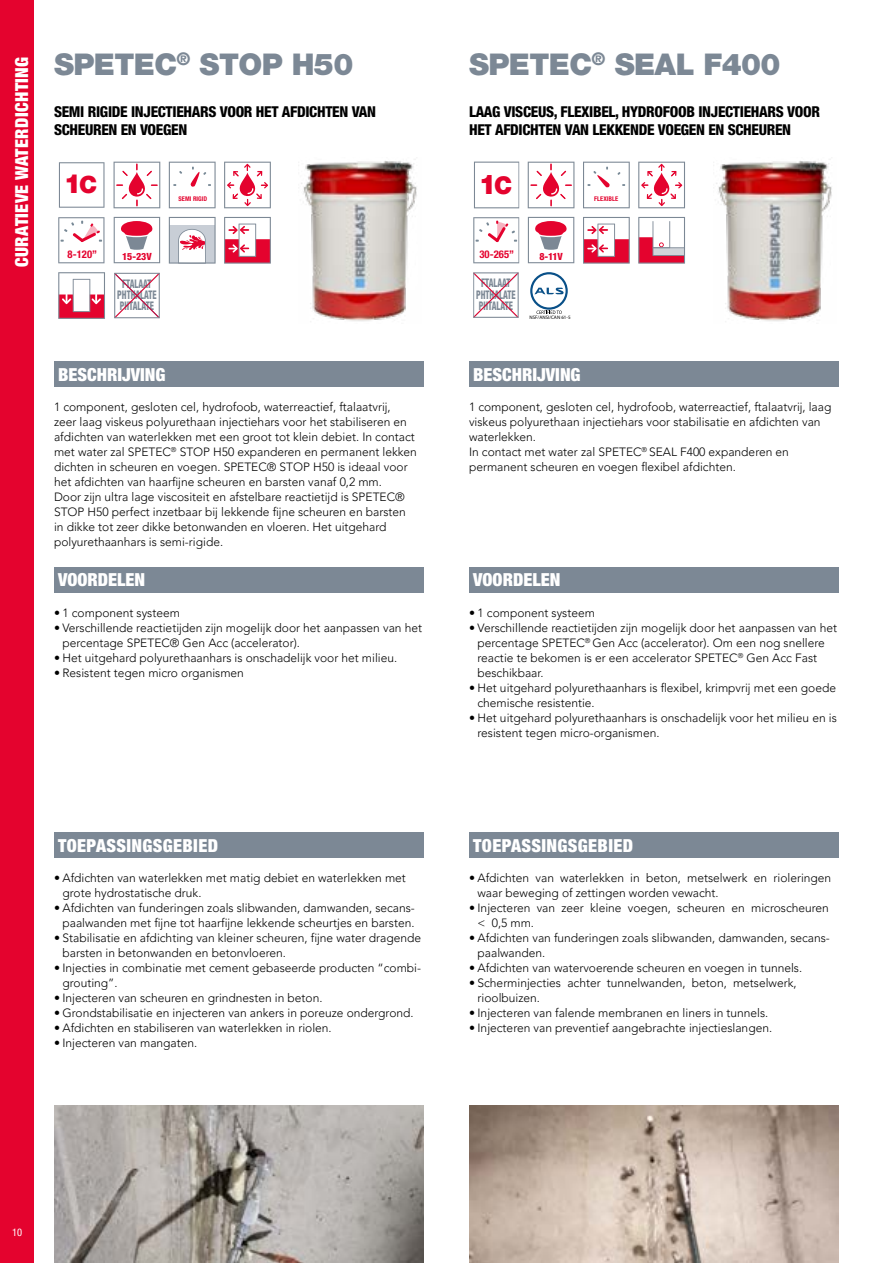
<style>
.page{position:relative;width:893px;height:1263px;background:#fff}
.page>*{position:absolute;margin:0;border:0;box-sizing:border-box;transform-origin:0 0}
.t1{font:900 30px "Helvetica Neue LT Std";letter-spacing:-.02em;color:#7c8895}
.t2{font:900 27.3px "Helvetica Neue LT Std";color:#e4032e}
.t3{font:900 26.55px "Helvetica Neue LT Std";color:#e4032e}
.t4{font:900 condensed 18px "Helvetica Neue LT Std";letter-spacing:.015em;color:#fff}
.t5{font:800 condensed 15px/18px "Helvetica Neue LT Std";letter-spacing:-.02em;color:#000}
.t6{font:300 12px/15px "Avenir LT Pro";color:#000}
.t7{font:800 condensed 11.85px/11.1px "Helvetica Neue LT Std";color:#7c8895;text-align:center;scale:.7 1}
.t8{font:700 condensed 10.65px "Helvetica Neue LT Std";letter-spacing:.005em;color:#e4032e}
.t9{font:condensed 10.5px "Helvetica Neue LT Std";color:#fff}
.t10{font:800 condensed 9.9px "Helvetica Neue LT Std";color:#e4032e}
.t11{font:700 condensed 6.45px "Helvetica Neue LT Std";color:#e4032e}
.t12{font:4.95px "Myriad Pro";color:#000}
.s1{font-size:23.85px}
.s2{font-size:24.6px}
</style>
<div class="page">
<div style="left:0;top:0;width:34px;height:1263px;background:#e4032e"></div>
<div style="left:469px;top:361px;width:370px;height:26px;background:#7c8895"></div>
<div style="left:469px;top:567px;width:370px;height:25px;background:#7c8895"></div>
<div style="left:469px;top:832px;width:370px;height:26px;background:#7c8895"></div>
<img style="left:716px;top:161px;width:116px;height:160px">
<img style="left:469px;top:1106px;width:370px;height:157px">
<div style="left:54px;top:361px;width:370px;height:26px;background:#7c8895"></div>
<div style="left:54px;top:567px;width:370px;height:25px;background:#7c8895"></div>
<div style="left:54px;top:832px;width:370px;height:26px;background:#7c8895"></div>
<img style="left:301px;top:161px;width:116px;height:160px">
<svg style="left:59px;top:162px;width:45px;height:46px"></svg>
<svg style="left:114px;top:162px;width:46px;height:46px"></svg>
<svg style="left:169px;top:162px;width:47px;height:46px"></svg>
<svg style="left:224px;top:162px;width:47px;height:46px"></svg>
<svg style="left:58px;top:217px;width:46px;height:46px"></svg>
<svg style="left:114px;top:217px;width:46px;height:46px"></svg>
<svg style="left:169px;top:217px;width:47px;height:47px"></svg>
<svg style="left:224px;top:217px;width:47px;height:47px"></svg>
<svg style="left:58px;top:272px;width:47px;height:47px"></svg>
<svg style="left:114px;top:272px;width:46px;height:47px"></svg>
<svg style="left:474px;top:162px;width:45px;height:46px"></svg>
<svg style="left:528px;top:162px;width:46px;height:46px"></svg>
<svg style="left:583px;top:162px;width:47px;height:46px"></svg>
<svg style="left:638px;top:162px;width:47px;height:46px"></svg>
<svg style="left:473px;top:217px;width:46px;height:46px"></svg>
<svg style="left:528px;top:217px;width:46px;height:46px"></svg>
<svg style="left:583px;top:217px;width:47px;height:47px"></svg>
<svg style="left:638px;top:217px;width:47px;height:47px"></svg>
<svg style="left:473px;top:272px;width:46px;height:46px"></svg>
<svg style="left:530px;top:272px;width:38px;height:42px"></svg>
<img style="left:54px;top:1106px;width:370px;height:157px">
<h3 class="t4" style="left:11px;top:267px;width:212px;rotate:-90deg">CURATIEVE WATERDICHTING</h3>
<h1 class="t1" style="left:54px;top:47px;width:301px">SPETEC<sup>®</sup> STOP H50</h1>
<p class="t5" style="left:54px;top:102px;width:324px">SEMI RIGIDE INJECTIEHARS VOOR HET AFDICHTEN VAN<br>SCHEUREN EN VOEGEN</p>
<h3 class="t3" style="left:64px;top:168px;width:35px">1<span class="s1">C</span></h3>
<p class="t11" style="left:179px;top:195px;width:30px">SEMI RIGID</p>
<p class="t8" style="left:68px;top:247px;width:31px">8-120”</p>
<p class="t10" style="left:122px;top:250px;width:31px">15-23V</p>
<p class="t7" style="left:117px;top:278px;width:58px">FTALAAT<br>PHTHALATE<br>PHTALATE</p>
<h3 class="t4" style="left:58px;top:363px;width:109px">BESCHRIJVING</h3>
<p class="t6" style="left:54px;top:399px;width:364px">1 component, gesloten cel, hydrofoob, waterreactief, ftalaatvrij,<br>zeer laag viskeus polyurethaan injectiehars voor het stabiliseren en afdichten van waterlekken met een groot tot klein debiet. In contact met water zal SPETEC<sup>®</sup> STOP H50 expanderen en permanent lekken dichten in scheuren en voegen. SPETEC® STOP H50 is ideaal voor het afdichten van haarfijne scheuren en barsten vanaf 0,2 mm.<br>Door zijn ultra lage viscositeit en afstelbare reactietijd is SPETEC® STOP H50 perfect inzetbaar bij lekkende fijne scheuren en barsten in dikke tot zeer dikke betonwanden en vloeren. Het uitgehard polyurethaanhars is semi-rigide.</p>
<h3 class="t4" style="left:58px;top:569px;width:89px">VOORDELEN</h3>
<p class="t6" style="left:54px;top:605px;width:127px">• 1 component systeem</p>
<p class="t6" style="left:63px;top:620px;width:361px;text-indent:-9px">• Verschillende reactietijden zijn mogelijk door het aanpassen van het percentage SPETEC® Gen Acc (accelerator).</p>
<p class="t6" style="left:54px;top:650px;width:345px">• Het uitgehard polyurethaanhars is onschadelijk voor het milieu.</p>
<p class="t6" style="left:54px;top:665px;width:191px">• Resistent tegen micro organismen</p>
<h3 class="t4" style="left:58px;top:834px;width:161px">TOEPASSINGSGEBIED</h3>
<p class="t6" style="left:63px;top:870px;width:345px;text-indent:-9px">• Afdichten van waterlekken met matig debiet en waterlekken met grote hydrostatische druk.</p>
<p class="t6" style="left:54px;top:900px;width:362px;text-align:right">• Afdichten van funderingen zoals slibwanden, damwanden, secans&shy;paalwanden met fijne tot haarfijne lekkende scheurtjes en barsten.</p>
<p class="t6" style="left:63px;top:930px;width:360px;text-indent:-9px">• Stabilisatie en afdichting van kleiner scheuren, fijne water dragende barsten in betonwanden en betonvloeren.</p>
<p class="t6" style="left:63px;top:960px;width:360px;text-indent:-9px">• Injecties in combinatie met cement gebaseerde producten “combi&shy;grouting”.</p>
<p class="t6" style="left:54px;top:990px;width:270px">• Injecteren van scheuren en grindnesten in beton.</p>
<p class="t6" style="left:54px;top:1005px;width:361px">• Grondstabilisatie en injecteren van ankers in poreuze ondergrond.</p>
<p class="t6" style="left:54px;top:1020px;width:279px">• Afdichten en stabiliseren van waterlekken in riolen.</p>
<p class="t6" style="left:54px;top:1035px;width:145px">• Injecteren van mangaten.</p>
<h1 class="t1" style="left:469px;top:47px;width:313px">SPETEC<sup>®</sup> SEAL F400</h1>
<p class="t5" style="left:469px;top:102px;width:352px">LAAG VISCEUS, FLEXIBEL, HYDROFOOB INJECTIEHARS VOOR<br>HET AFDICHTEN VAN LEKKENDE VOEGEN EN SCHEUREN</p>
<h2 class="t2" style="left:479px;top:168px;width:35px">1<span class="s2">C</span></h2>
<p class="t11" style="left:594px;top:195px;width:25px">FLEXIBLE</p>
<p class="t8" style="left:479px;top:247px;width:36px">30-265”</p>
<p class="t10" style="left:539px;top:250px;width:25px">8-11V</p>
<p class="t7" style="left:476px;top:277px;width:58px">FTALAAT<br>PHTHALATE<br>PHTALATE</p>
<p class="t12" style="left:529px;top:314px;width:43px">NSF/ANSI/CAN 61-5</p>
<h3 class="t4" style="left:473px;top:363px;width:109px">BESCHRIJVING</h3>
<p class="t6" style="left:469px;top:399px;width:364px">1 component, gesloten cel, hydrofoob, waterreactief, ftalaatvrij, laag viskeus polyurethaan injectiehars voor stabilisatie en afdichten van waterlekken.<br>In contact met water zal SPETEC<sup>®</sup> SEAL F400 expanderen en permanent scheuren en voegen flexibel afdichten.</p>
<h3 class="t4" style="left:473px;top:569px;width:89px">VOORDELEN</h3>
<p class="t6" style="left:469px;top:605px;width:127px">• 1 component systeem</p>
<p class="t6" style="left:477px;top:620px;width:361px;text-indent:-9px">• Verschillende reactietijden zijn mogelijk door het aanpassen van het percentage SPETEC<sup>®</sup> Gen Acc (accelerator). Om een nog snellere reactie te bekomen is er een accelerator SPETEC<sup>®</sup> Gen Acc Fast beschikbaar.</p>
<p class="t6" style="left:477px;top:680px;width:360px;text-indent:-9px">• Het uitgehard polyurethaanhars is flexibel, krimpvrij met een goede chemische resistentie.</p>
<p class="t6" style="left:477px;top:710px;width:361px;text-indent:-9px">• Het uitgehard polyurethaanhars is onschadelijk voor het milieu en is resistent tegen micro-organismen.</p>
<h3 class="t4" style="left:473px;top:834px;width:161px">TOEPASSINGSGEBIED</h3>
<p class="t6" style="left:477px;top:870px;width:355px;text-indent:-9px">• Afdichten van waterlekken in beton, metselwerk en rioleringen waar beweging of zettingen worden vewacht.</p>
<p class="t6" style="left:477px;top:900px;width:353px;text-indent:-9px">• Injecteren van zeer kleine voegen, scheuren en microscheuren &lt; 0,5 mm.</p>
<p class="t6" style="left:477px;top:930px;width:354px;text-indent:-9px">• Afdichten van funderingen zoals slibwanden, damwanden, secans&shy;paalwanden.</p>
<p class="t6" style="left:469px;top:960px;width:335px">• Afdichten van watervoerende scheuren en voegen in tunnels.</p>
<p class="t6" style="left:477px;top:975px;width:321px;text-indent:-9px">• Scherminjecties achter tunnelwanden, beton, metselwerk, rioolbuizen.</p>
<p class="t6" style="left:469px;top:1005px;width:301px">• Injecteren van falende membranen en liners in tunnels.</p>
<p class="t6" style="left:469px;top:1020px;width:305px">• Injecteren van preventief aangebrachte injectieslangen.</p>
<p class="t9" style="left:12px;top:1226px;width:12px">10</p>
</div>
